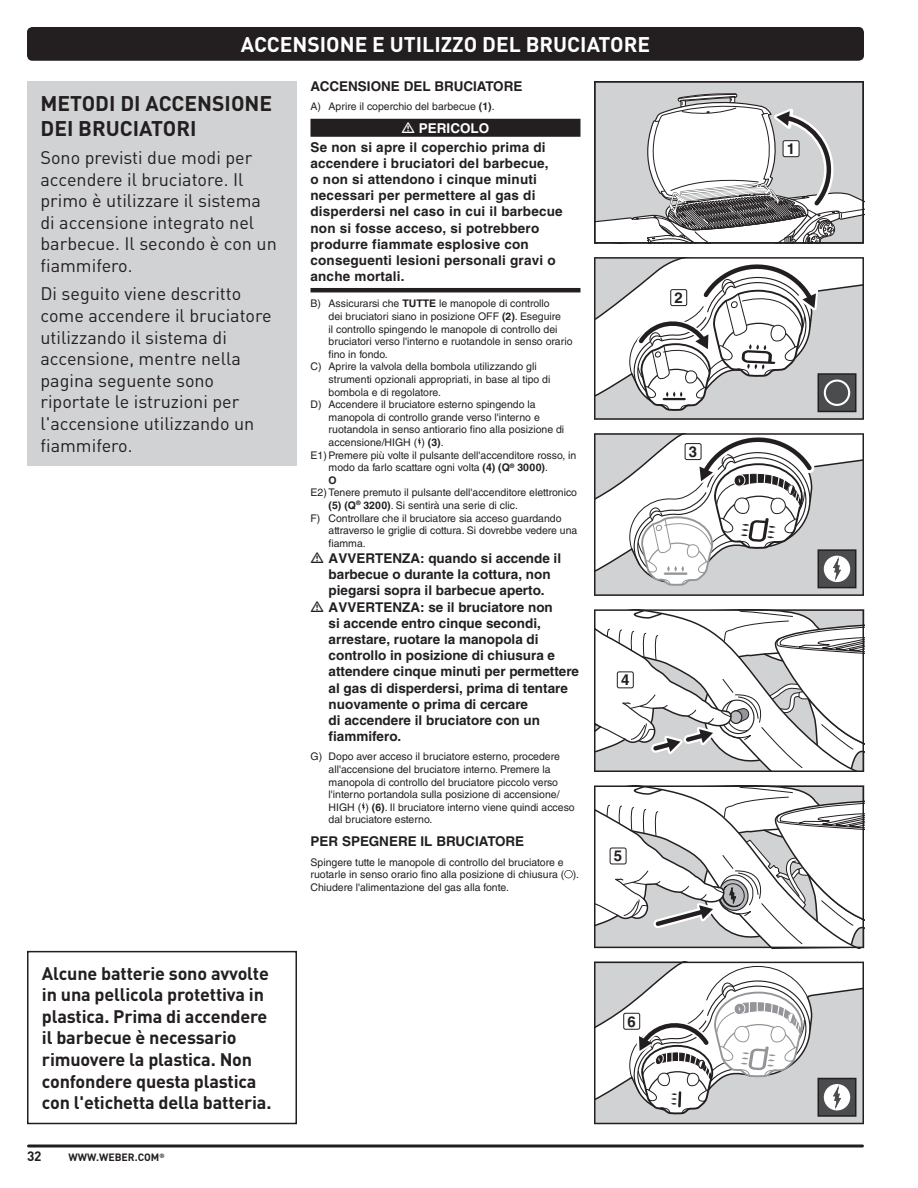
<style>
.page{position:relative;width:918px;height:1188px;background:#fff}
.page>*{position:absolute;margin:0;border:0;box-sizing:border-box;transform-origin:0 0}
.t1{font:700 21px "DIN Pro";color:#fff}
.t2{font:700 21px/25.2px "DIN Pro";color:#231f20}
.t3{font:18px/21.6px "DIN Pro";color:#231f20}
.t4{font:700 18px/21.6px "DIN Pro";letter-spacing:-.01em;color:#231f20}
.t5{font:700 15px "Helvetica LT Std";color:#231f20}
.t6{font:700 13.5px/16.2px "Helvetica LT Std";color:#231f20}
.t7{font:700 13.5px "Helvetica LT Std";color:#fff}
.t8{font:700 13.5px "DIN Pro";color:#231f20}
.t9{font:10.5px/12.6px "Helvetica LT Std";color:#231f20}
.t10{font:700 10.5px "DIN Pro";color:#231f20}
.t11{font:700 10.5px "Helvetica LT Std";color:#231f20}
.s1{font-weight:700}
</style>
<div class="page">
<div style="left:27px;top:27px;width:837px;height:34px;background:#231f20;border-radius:5px"></div>
<svg style="left:28px;top:1144px;width:834px;height:4px;background:#595657"></svg>
<div style="left:310px;top:119px;width:270px;height:18px;background:#231f20"></div>
<hr style="left:310px;top:288px;width:270px;height:4px;background:#231f20">
<svg style="left:418px;top:437px;width:3px;height:9px"></svg>
<svg style="left:362px;top:802px;width:3px;height:9px"></svg>
<svg style="left:564px;top:870px;width:9px;height:8px"></svg>
<svg style="left:594px;top:257px;width:270px;height:163px;fill:#d1d2d4"></svg>
<svg style="left:594px;top:433px;width:270px;height:163px;fill:#d1d2d4"></svg>
<svg style="left:594px;top:1117px;width:270px;height:7px;background:#b0b0b2"></svg>
<svg style="left:594px;top:81px;width:270px;height:163px"></svg>
<svg style="left:629px;top:257px;width:227px;height:155px"></svg>
<svg style="left:629px;top:433px;width:227px;height:155px"></svg>
<svg style="left:594px;top:785px;width:270px;height:332px"></svg>
<div style="left:671px;top:290px;width:16px;height:16px;background:#fff;border-radius:2px"></div>
<div style="left:670px;top:289px;width:17px;height:17px;border:1px solid #231f20;border-radius:2px"></div>
<div style="left:685px;top:444px;width:16px;height:16px;background:#fff;border-radius:2px"></div>
<div style="left:685px;top:443px;width:16px;height:17px;border:1px solid #231f20;border-radius:2px"></div>
<div style="left:624px;top:1013px;width:16px;height:16px;background:#fff;border-radius:2px"></div>
<div style="left:623px;top:1013px;width:17px;height:17px;border:1px solid #231f20;border-radius:2px"></div>
<svg style="left:594px;top:609px;width:270px;height:163px"></svg>
<div style="left:626px;top:226px;width:20px;height:16px;background:#fff"></div>
<div style="left:27px;top:81px;width:270px;height:384px;background:#d1d2d4"></div>
<div style="left:27px;top:951px;width:270px;height:173px;border:2px solid #231f20"></div>
<h1 class="t1" style="left:241px;top:27px;width:411px">ACCENSIONE E UTILIZZO DEL BRUCIATORE</h1>
<p class="t6" style="left:310px;top:78px;width:213px">ACCENSIONE DEL BRUCIATORE</p>
<p class="t9" style="left:310px;top:100px;width:186px">A) Aprire il coperchio del barbecue <span class="s1">(1)</span>.</p>
<p class="t7" style="left:419px;top:120px;width:72px">PERICOLO</p>
<p class="t6" style="left:310px;top:139px;width:254px">Se non si apre il coperchio prima di accendere i bruciatori del barbecue,<br>o non si attendono i cinque minuti necessari per permettere al gas di disperdersi nel caso in cui il barbecue non si fosse acceso, si potrebbero produrre fiammate esplosive con conseguenti lesioni personali gravi o anche mortali.</p>
<p class="t9" style="left:310px;top:297px;width:241px">B) Assicurarsi che <span class="s1">TUTTE</span> le manopole di controllo</p>
<p class="t9" style="left:329px;top:310px;width:234px">dei bruciatori siano in posizione OFF <span class="s1">(2)</span>. Eseguire</p>
<p class="t9" style="left:329px;top:323px;width:230px">il controllo spingendo le manopole di controllo dei</p>
<p class="t9" style="left:329px;top:335px;width:245px">bruciatori verso l'interno e ruotandole in senso orario</p>
<p class="t9" style="left:329px;top:348px;width:61px">fino in fondo.</p>
<p class="t9" style="left:310px;top:360px;width:228px">C) Aprire la valvola della bombola utilizzando gli</p>
<p class="t9" style="left:329px;top:373px;width:223px">strumenti opzionali appropriati, in base al tipo di</p>
<p class="t9" style="left:329px;top:386px;width:114px">bombola e di regolatore.</p>
<p class="t9" style="left:310px;top:398px;width:227px">D) Accendere il bruciatore esterno spingendo la</p>
<p class="t9" style="left:329px;top:411px;width:213px">manopola di controllo grande verso l'interno e</p>
<p class="t9" style="left:329px;top:423px;width:237px">ruotandola in senso antiorario fino alla posizione di</p>
<p class="t9" style="left:329px;top:436px;width:117px">accensione/HIGH ( ) <span class="s1">(3)</span>.</p>
<p class="t9" style="left:311px;top:449px;width:267px">E1) Premere più volte il pulsante dell'accenditore rosso, in</p>
<p class="t9" style="left:329px;top:461px;width:221px">modo da farlo scattare ogni volta <span class="s1">(4) (Q</span><sup>®</sup> <span class="s1">3000)</span>.</p>
<p class="t11" style="left:329px;top:474px;width:10px">O</p>
<p class="t9" style="left:311px;top:486px;width:268px">E2) Tenere premuto il pulsante dell'accenditore elettronico</p>
<p class="t9" style="left:329px;top:499px;width:191px"><span class="s1">(5) (Q</span><sup>®</sup> <span class="s1">3200)</span>. Si sentirà una serie di clic.</p>
<p class="t9" style="left:311px;top:512px;width:253px">F) Controllare che il bruciatore sia acceso guardando</p>
<p class="t9" style="left:329px;top:524px;width:250px">attraverso le griglie di cottura. Si dovrebbe vedere una</p>
<p class="t9" style="left:329px;top:537px;width:39px">fiamma.</p>
<p class="t6" style="left:329px;top:550px;width:252px">AVVERTENZA: quando si accende il barbecue o durante la cottura, non piegarsi sopra il barbecue aperto.<br>AVVERTENZA: se il bruciatore non<br>si accende entro cinque secondi, arrestare, ruotare la manopola di controllo in posizione di chiusura e attendere cinque minuti per permettere al gas di disperdersi, prima di tentare nuovamente o prima di cercare<br>di accendere il bruciatore con un fiammifero.</p>
<p class="t9" style="left:329px;top:750px;width:248px;text-indent:-18px">G) Dopo aver acceso il bruciatore esterno, procedere all'accensione del bruciatore interno. Premere la manopola di controllo del bruciatore piccolo verso l'interno portandola sulla posizione di accensione/ HIGH ( ) <span class="s1">(6)</span>. Il bruciatore interno viene quindi acceso dal bruciatore esterno.</p>
<p class="t6" style="left:310px;top:833px;width:215px">PER SPEGNERE IL BRUCIATORE</p>
<p class="t9" style="left:310px;top:856px;width:270px">Spingere tutte le manopole di controllo del bruciatore e ruotarle in senso orario fino alla posizione di chiusura ( ).<br>Chiudere l'alimentazione del gas alla fonte.</p>
<h1 class="t2" style="left:40px;top:88px;width:233px">METODI DI ACCENSIONE<br>DEI BRUCIATORI</h1>
<h2 class="t3" style="left:40px;top:145px;width:238px">Sono previsti due modi per accendere il bruciatore. Il primo è utilizzare il sistema di accensione integrato nel barbecue. Il secondo è con un fiammifero.</h2>
<h2 class="t3" style="left:40px;top:281px;width:233px">Di seguito viene descritto come accendere il bruciatore utilizzando il sistema di accensione, mentre nella pagina seguente sono riportate le istruzioni per l'accensione utilizzando un fiammifero.</h2>
<h3 class="t5" style="left:621px;top:671px;width:10px">4</h3>
<h3 class="t5" style="left:614px;top:847px;width:10px">5</h3>
<h3 class="t5" style="left:675px;top:289px;width:10px">2</h3>
<h3 class="t5" style="left:689px;top:443px;width:10px">3</h3>
<h2 class="t4" style="left:42px;top:960px;width:231px">Alcune batterie sono avvolte in una pellicola protettiva in plastica. Prima di accendere il barbecue è necessario rimuovere la plastica. Non confondere questa plastica con l'etichetta della batteria.</h2>
<p class="t8" style="left:27px;top:1145px;width:16px">32</p>
<p class="t10" style="left:69px;top:1148px;width:98px">WWW.WEBER.COM<sup>®</sup></p>
<h3 class="t5" style="left:628px;top:1012px;width:10px">6</h3>
<h3 class="t5" style="left:787px;top:140px;width:10px">1</h3>
</div>
